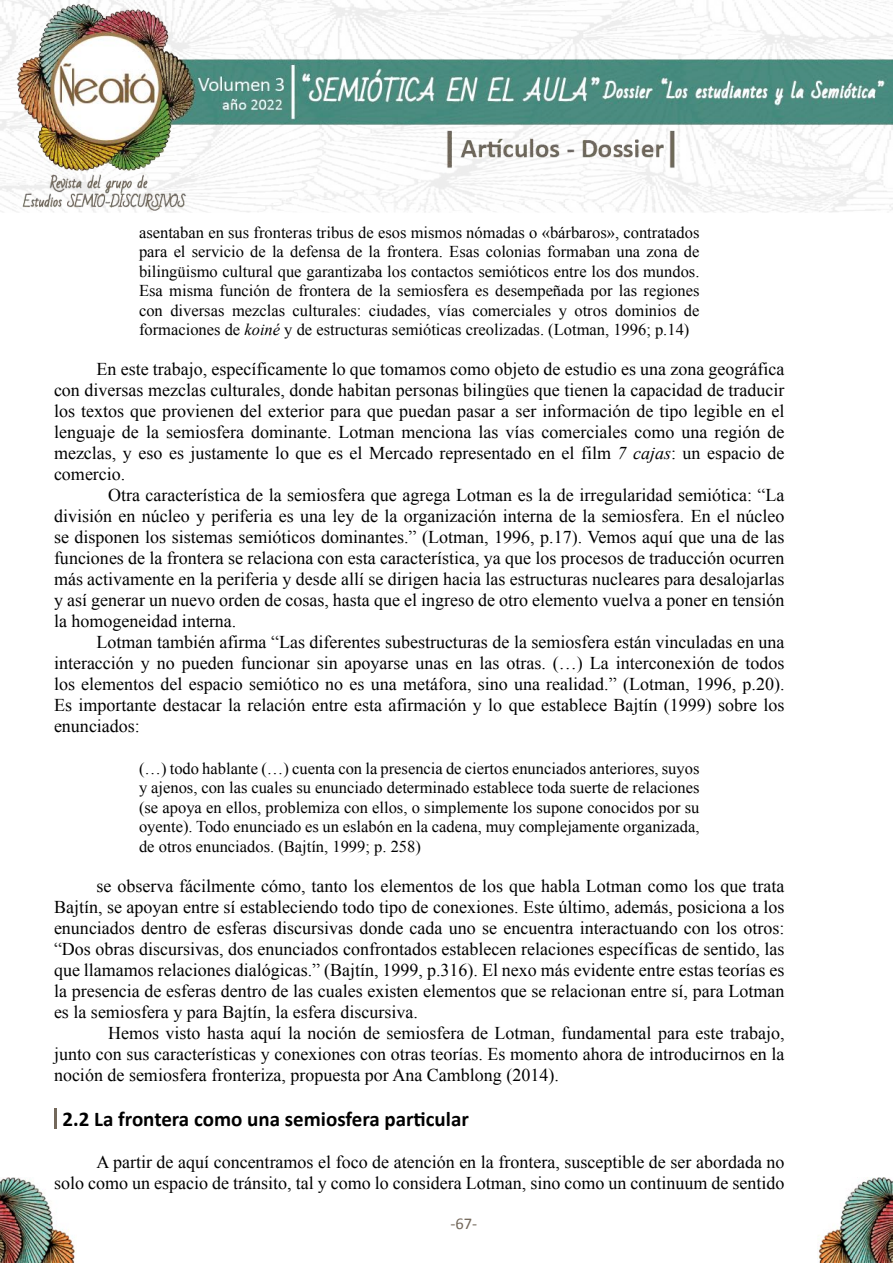
<style>
.page{position:relative;width:893px;height:1263px;background:#fff}
.page>*{position:absolute;margin:0;border:0;box-sizing:border-box;transform-origin:0 0}
.t1{font:700 21px "Calibri";color:#000}
.t2{font:18px/21px "Times New Roman";color:#000;text-align:justify}
.t3{font:16.5px/19.5px "Times New Roman";color:#000;text-align:justify}
.t4{font:16.5px "Calibri";color:#73685b}
.s1{font-style:italic}
</style>
<div class="page">
<img style="left:817px;top:1178px;width:76px;height:85px">
<img style="left:0;top:1178px;width:75px;height:85px">
<img style="left:0;top:0;width:892px;height:212px">
<hr style="left:54px;top:1108px;width:3px;height:20px;background:#73685b">
<p class="t3" style="left:139px;top:222px;width:562px">asentaban en sus fronteras tribus de esos mismos nómadas o «bárbaros», contratados para el servicio de la defensa de la frontera. Esas colonias formaban una zona de bilingüismo cultural que garantizaba los contactos semióticos entre los dos mundos.<br>Esa misma función de frontera de la semiosfera es desempeñada por las regiones con diversas mezclas culturales: ciudades, vías comerciales y otros dominios de formaciones de <span class="s1">koiné</span> y de estructuras semióticas creolizadas. (Lotman, 1996; p.14)</p>
<p class="t2" style="left:54px;top:358px;width:732px;text-indent:43px">En este trabajo, específicamente lo que tomamos como objeto de estudio es una zona geográfica con diversas mezclas culturales, donde habitan personas bilingües que tienen la capacidad de traducir los textos que provienen del exterior para que puedan pasar a ser información de tipo legible en el lenguaje de la semiosfera dominante. Lotman menciona las vías comerciales como una región de mezclas, y eso es justamente lo que es el Mercado representado en el film <span class="s1">7 cajas</span>: un espacio de comercio.</p>
<p class="t2" style="left:54px;top:484px;width:732px;text-indent:54px">Otra característica de la semiosfera que agrega Lotman es la de irregularidad semiótica: “La división en núcleo y periferia es una ley de la organización interna de la semiosfera. En el núcleo se disponen los sistemas semióticos dominantes.” (Lotman, 1996, p.17). Vemos aquí que una de las funciones de la frontera se relaciona con esta característica, ya que los procesos de traducción ocurren más activamente en la periferia y desde allí se dirigen hacia las estructuras nucleares para desalojarlas y así generar un nuevo orden de cosas, hasta que el ingreso de otro elemento vuelva a poner en tensión la homogeneidad interna.</p>
<p class="t2" style="left:54px;top:631px;width:732px;text-indent:43px">Lotman también afirma “Las diferentes subestructuras de la semiosfera están vinculadas en una interacción y no pueden funcionar sin apoyarse unas en las otras. (…) La interconexión de todos los elementos del espacio semiótico no es una metáfora, sino una realidad.” (Lotman, 1996, p.20).<br>Es importante destacar la relación entre esta afirmación y lo que establece Bajtín (1999) sobre los enunciados:</p>
<p class="t3" style="left:139px;top:758px;width:562px">(…) todo hablante (…) cuenta con la presencia de ciertos enunciados anteriores, suyos y ajenos, con las cuales su enunciado determinado establece toda suerte de relaciones (se apoya en ellos, problemiza con ellos, o simplemente los supone conocidos por su oyente). Todo enunciado es un eslabón en la cadena, muy complejamente organizada, de otros enunciados. (Bajtín, 1999; p. 258)</p>
<p class="t2" style="left:54px;top:875px;width:732px;text-indent:43px">se observa fácilmente cómo, tanto los elementos de los que habla Lotman como los que trata Bajtín, se apoyan entre sí estableciendo todo tipo de conexiones. Este último, además, posiciona a los enunciados dentro de esferas discursivas donde cada uno se encuentra interactuando con los otros: “Dos obras discursivas, dos enunciados confrontados establecen relaciones específicas de sentido, las que llamamos relaciones dialógicas.” (Bajtín, 1999, p.316). El nexo más evidente entre estas teorías es la presencia de esferas dentro de las cuales existen elementos que se relacionan entre sí, para Lotman es la semiosfera y para Bajtín, la esfera discursiva.</p>
<p class="t2" style="left:54px;top:1022px;width:732px;text-indent:54px">Hemos visto hasta aquí la noción de semiosfera de Lotman, fundamental para este trabajo, junto con sus características y conexiones con otras teorías. Es momento ahora de introducirnos en la noción de semiosfera fronteriza, propuesta por Ana Camblong (2014).</p>
<p class="t1" style="left:63px;top:1105px;width:408px">2.2 La frontera como una semiosfera particular</p>
<p class="t2" style="left:54px;top:1151px;width:732px;text-align:right">A partir de aquí concentramos el foco de atención en la frontera, susceptible de ser abordada no<br>solo como un espacio de tránsito, tal y como lo considera Lotman, sino como un continuum de sentido</p>
<p class="t4" style="left:450px;top:1213px;width:28px">-67-</p>
</div>
